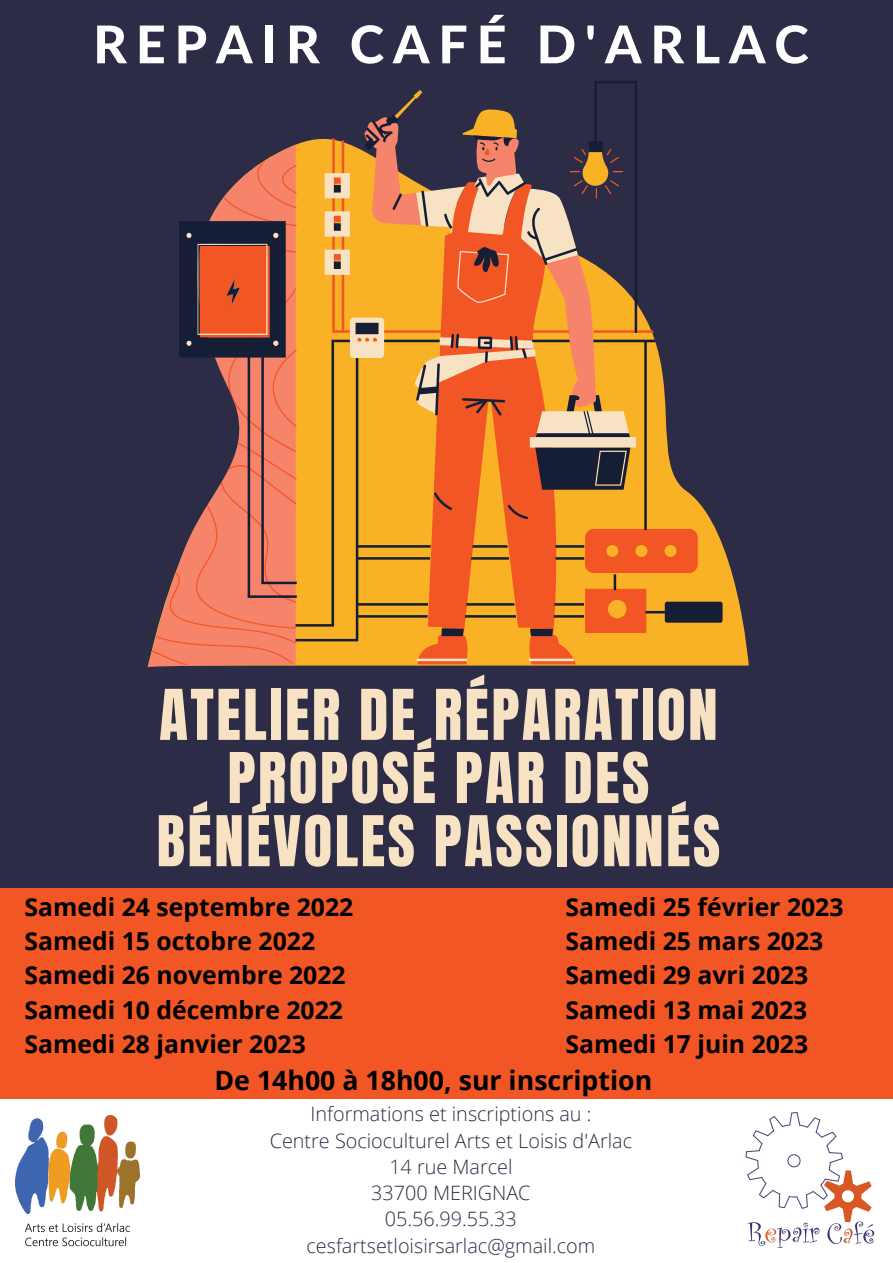
<style>
.page{position:relative;width:893px;height:1263px;background:#2c2c47}
.page>*{position:absolute;margin:0;border:0;box-sizing:border-box;transform-origin:0 0}
.t1{font:59.47px/63.2px "Anton";letter-spacing:.04em;color:#f7e2c4;text-align:center}
.t2{font:800 51.97px "Lato";letter-spacing:.17em;color:#fff}
.t3{font:700 26.7px "Open Sans";color:#000}
.t4{font:700 24.75px/34.3px "Open Sans";color:#000}
.t5{font:300 19.8px/26.2px "Open Sans";color:#2c2c47;text-align:center}
</style>
<div class="page">
<svg style="left:715px;top:544px;width:34px;height:121px;fill:#f9b126"></svg>
<svg style="left:152px;top:563px;width:563px;height:102px"></svg>
<svg style="left:186px;top:641px;width:450px;height:20px;background:#f69839"></svg>
<svg style="left:179px;top:81px;width:543px;height:560px"></svg>
<div style="left:0;top:888px;width:893px;height:211px;background:#f25625"></div>
<div style="left:0;top:1098px;width:893px;height:165px;background:#fff"></div>
<img style="left:16px;top:1115px;width:124px;height:132px">
<img style="left:745px;top:1112px;width:130px;height:136px">
<h2 class="t2" style="left:93px;top:12px;width:717px">REPAIR CAFÉ D'ARLAC</h2>
<h1 class="t1" style="left:156px;top:684px;width:565px">ATELIER DE RÉPARATION<br>PROPOSÉ PAR DES<br>BÉNÉVOLES PASSIONNÉS</h1>
<p class="t4" style="left:25px;top:889px;width:330px">Samedi 24 septembre 2022<br>Samedi 15 octobre 2022<br>Samedi 26 novembre 2022<br>Samedi 10 décembre 2022<br>Samedi 28 janvier 2023</p>
<p class="t4" style="left:565px;top:889px;width:279px">Samedi 25 février 2023<br>Samedi 25 mars 2023<br>Samedi 29 avri 2023<br>Samedi 13 mai 2023<br>Samedi 17 juin 2023</p>
<p class="t3" style="left:214px;top:1062px;width:439px">De 14h00 à 18h00, sur inscription</p>
<p class="t5" style="left:270px;top:1100px;width:364px">Informations et inscriptions au :<br>Centre Socioculturel Arts et Loisis d'Arlac<br>14 rue Marcel<br>33700 MERIGNAC<br>05.56.99.55.33 cesfartsetloisirsarlac@gmail.com</p>
</div>
